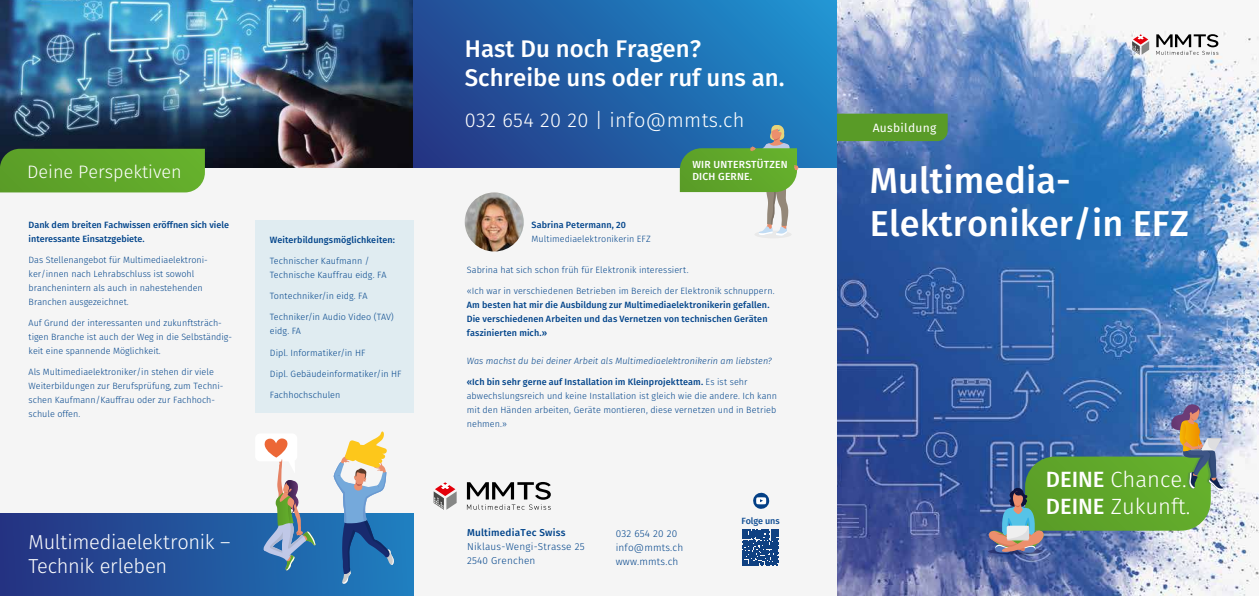
<style>
.page{position:relative;width:1259px;height:596px;background:#fff}
.page>*{position:absolute;margin:0;border:0;box-sizing:border-box;transform-origin:0 0}
.t1{font:500 36px "Fira Sans";letter-spacing:.005em;color:#fff}
.t2{font:500 24px/28.8px "Fira Sans";color:#fff}
.t3{font:300 22px/26.4px "Fira Sans";color:#fff}
.t4{font:300 20.2px/24px "Fira Sans";letter-spacing:-.01em;color:#fff}
.t5{font:300 20px "Fira Sans";letter-spacing:.02em;color:#fff}
.t6{font:300 18px "Fira Sans";color:#fff}
.t7{font:12px "Fira Sans";letter-spacing:.025em;color:#fff}
.t8{font:500 10.3px/12.3px "Fira Sans";letter-spacing:.02em;color:#fff}
.t9{font:300 10px/14px "Fira Sans";letter-spacing:.02em;color:#00438a}
.t10{font:500 10px "Fira Sans";letter-spacing:.02em;color:#00438a}
.t11{font:300 9.1px/14px "Fira Sans";color:#00438a}
.t12{font:500 9.1px/14px "Fira Sans";letter-spacing:.005em;color:#00438a}
.t13{font:italic 300 9.1px "Fira Sans";letter-spacing:.01em;color:#00438a}
.t14{font:500 9px "Fira Sans";letter-spacing:-.01em;color:#0e4c93}
.s1{font-weight:500}
</style>
<div class="page">
<img style="left:836px;top:0;width:423px;height:595px">
<div style="left:0;top:0;width:836px;height:595px;background:#f5f5f5"></div>
<div style="left:0;top:513px;width:414px;height:82px;background:linear-gradient(to right,#263180,#1e7fbf)"></div>
<img style="left:0;top:0;width:414px;height:167px">
<div style="left:836px;top:114px;width:111px;height:27px;background:#599b27"></div>
<div style="left:414px;top:0;width:422px;height:167px;background:linear-gradient(to right,#243f8b,#1e8bca)"></div>
<svg style="left:0;top:149px;width:205px;height:43px;background:#60a62c"></svg>
<div style="left:255px;top:220px;width:159px;height:192px;background:#e0ecf1"></div>
<svg style="left:1132px;top:34px;width:17px;height:21px"></svg>
<svg style="left:1156px;top:34px;width:62px;height:21px"></svg>
<svg style="left:467px;top:482px;width:84px;height:27px"></svg>
<svg style="left:434px;top:482px;width:22px;height:27px"></svg>
<svg style="left:988px;top:548px;width:55px;height:6px"></svg>
<img style="left:987px;top:404px;width:236px;height:149px">
<svg style="left:333px;top:431px;width:61px;height:152px"></svg>
<svg style="left:255px;top:438px;width:60px;height:132px"></svg>
<div style="left:754px;top:230px;width:37px;height:8px;background:#e9e9e9;border-radius:50%"></div>
<svg style="left:680px;top:125px;width:119px;height:111px"></svg>
<img style="left:465px;top:192px;width:59px;height:59px;border-radius:30px">
<svg style="left:753px;top:492px;width:17px;height:17px"></svg>
<svg style="left:742px;top:529px;width:37px;height:36px"></svg>
<h3 class="t6" style="left:27px;top:159px;width:156px">Deine Perspektiven</h3>
<p class="t12" style="left:29px;top:217px;width:202px">Dank dem breiten Fachwissen eröffnen sich viele interessante Einsatzgebiete.</p>
<p class="t11" style="left:29px;top:252px;width:181px">Das Stellenangebot für Multimediaelektroni&shy;ker/innen nach Lehrabschluss ist sowohl branchenintern als auch in nahestehenden Branchen ausgezeichnet.</p>
<p class="t11" style="left:29px;top:315px;width:205px">Auf Grund der interessanten und zukunftsträch&shy;tigen Branche ist auch der Weg in die Selbständig&shy;keit eine spannende Möglichkeit.</p>
<p class="t11" style="left:29px;top:364px;width:196px">Als Multimediaelektroniker/in stehen dir viele Weiterbildungen zur Berufsprüfung, zum Techni&shy;schen Kaufmann/Kauffrau oder zur Fachhoch&shy;schule offen.</p>
<p class="t12" style="left:270px;top:232px;width:126px">Weiterbildungsmöglichkeiten:</p>
<p class="t11" style="left:270px;top:254px;width:118px">Technischer Kaufmann /<br>Technische Kauffrau eidg. FA</p>
<p class="t11" style="left:270px;top:289px;width:99px">Tontechniker/in eidg. FA</p>
<p class="t11" style="left:270px;top:310px;width:125px">Techniker/in Audio Video (TAV) eidg. FA</p>
<p class="t11" style="left:270px;top:345px;width:97px">Dipl. Informatiker/in HF</p>
<p class="t11" style="left:270px;top:366px;width:133px">Dipl. Gebäudeinformatiker/in HF</p>
<p class="t11" style="left:270px;top:387px;width:72px">Fachhochschulen</p>
<h3 class="t4" style="left:29px;top:529px;width:203px">Multimediaelektronik –<br>Technik erleben</h3>
<h2 class="t2" style="left:465px;top:33px;width:321px">Hast Du noch Fragen?<br>Schreibe uns oder ruf uns an.</h2>
<h3 class="t5" style="left:465px;top:106px;width:281px">032 654 20 20 | info@mmts.ch</h3>
<p class="t12" style="left:531px;top:217px;width:96px">Sabrina Petermann, 20</p>
<p class="t11" style="left:531px;top:232px;width:121px">Multimediaelektronikerin EFZ</p>
<p class="t8" style="left:692px;top:158px;width:97px">WIR UNTERSTÜTZEN<br>DICH GERNE.</p>
<p class="t11" style="left:467px;top:262px;width:223px">Sabrina hat sich schon früh für Elektronik interessiert.</p>
<p class="t11" style="left:467px;top:283px;width:309px">«Ich war in verschiedenen Betrieben im Bereich der Elektronik schnuppern.</p>
<p class="t12" style="left:467px;top:297px;width:304px">Am besten hat mir die Ausbildung zur Multimediaelektronikerin gefallen.<br>Die verschiedenen Arbeiten und das Vernetzen von technischen Geräten faszinierten mich.»</p>
<p class="t13" style="left:467px;top:354px;width:307px">Was machst du bei deiner Arbeit als Multimediaelektronikerin am liebsten?</p>
<p class="t11" style="left:467px;top:374px;width:312px"><span class="s1">«Ich bin sehr gerne auf Installation im Kleinprojektteam.</span> Es ist sehr abwechslungsreich und keine Installation ist gleich wie die andere. Ich kann mit den Händen arbeiten, Geräte montieren, diese vernetzen und in Betrieb nehmen.»</p>
<p class="t10" style="left:467px;top:524px;width:100px">MultimediaTec Swiss</p>
<p class="t9" style="left:467px;top:539px;width:119px">Niklaus-Wengi-Strasse 25<br>2540 Grenchen</p>
<p class="t9" style="left:615px;top:525px;width:69px">032 654 20 20 info@mmts.ch www.mmts.ch</p>
<p class="t14" style="left:741px;top:513px;width:40px">Folge uns</p>
<h3 class="t7" style="left:872px;top:119px;width:65px">Ausbildung</h3>
<h1 class="t1" style="left:870px;top:151px;width:202px">Multimedia-</h1>
<h1 class="t1" style="left:870px;top:194px;width:320px">Elektroniker/in EFZ</h1>
<h3 class="t3" style="left:1045px;top:466px;width:146px"><span class="s1">DEINE</span> Chance.<br><span class="s1">DEINE</span> Zukunft.</h3>
</div>
